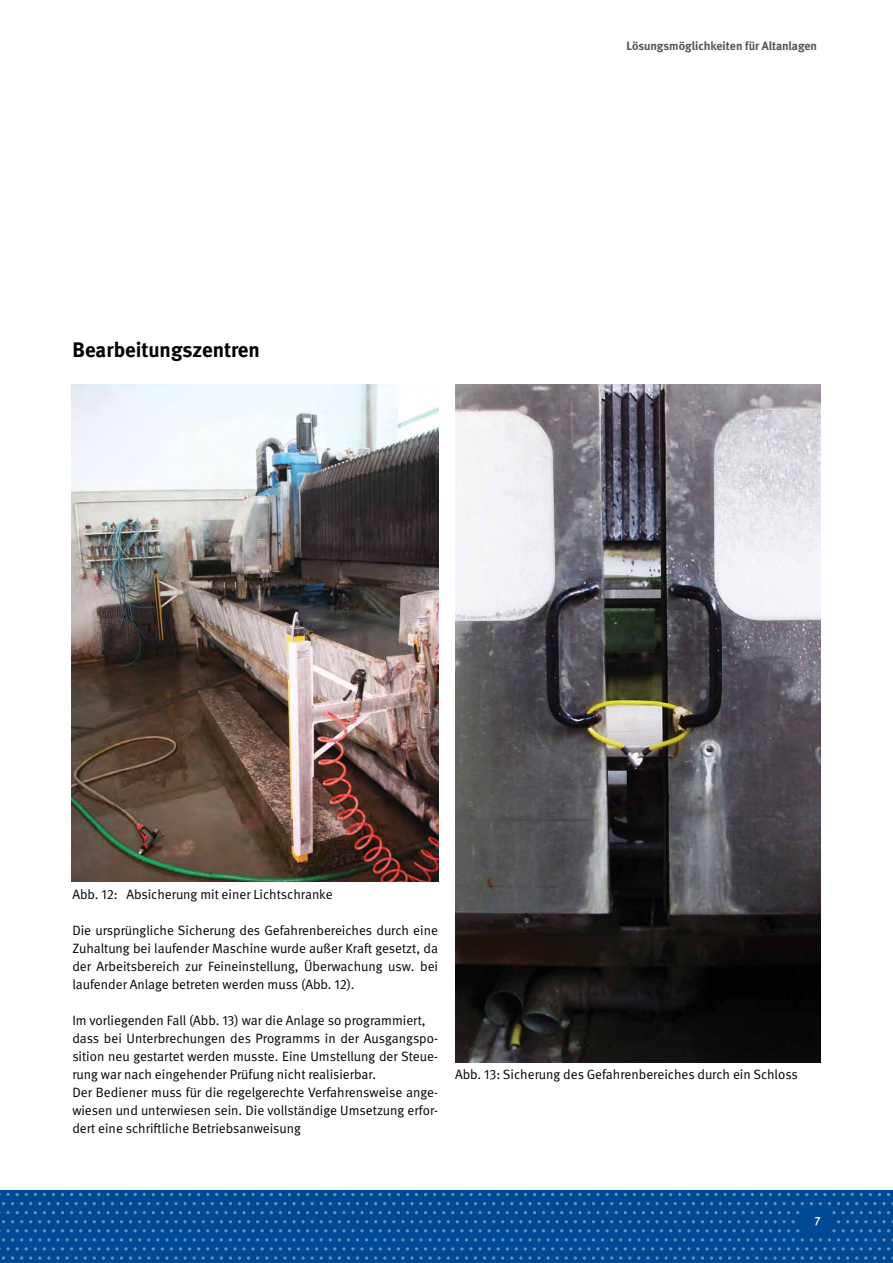
<style>
.page{position:relative;width:893px;height:1263px;background:#fff}
.page>*{position:absolute;margin:0;border:0;box-sizing:border-box;transform-origin:0 0}
.t1{font:700 21px "DGUV Meta";color:#000}
.t2{font:13.5px/18px "DGUV Meta";color:#000;text-align:justify}
.t3{font:700 12px "DGUV Meta";letter-spacing:-.005em;color:#575656}
.t4{font:500 12px "DGUV Meta";color:#fff}
</style>
<div class="page">
<div style="left:0;top:1191px;width:893px;height:72px;background:#004994"></div>
<svg style="left:165px;top:1202px;width:22px;height:3px"></svg>
<svg style="left:283px;top:1202px;width:31px;height:3px"></svg>
<svg style="left:410px;top:1202px;width:22px;height:3px"></svg>
<svg style="left:528px;top:1202px;width:22px;height:3px"></svg>
<svg style="left:646px;top:1202px;width:22px;height:3px"></svg>
<svg style="left:764px;top:1202px;width:22px;height:3px"></svg>
<svg style="left:882px;top:1202px;width:11px;height:3px"></svg>
<svg style="left:165px;top:1220px;width:22px;height:3px"></svg>
<svg style="left:283px;top:1220px;width:31px;height:3px"></svg>
<svg style="left:410px;top:1220px;width:22px;height:3px"></svg>
<svg style="left:528px;top:1220px;width:22px;height:3px"></svg>
<svg style="left:646px;top:1220px;width:22px;height:3px"></svg>
<svg style="left:764px;top:1220px;width:22px;height:3px"></svg>
<svg style="left:882px;top:1220px;width:11px;height:3px"></svg>
<svg style="left:165px;top:1238px;width:22px;height:3px"></svg>
<svg style="left:283px;top:1238px;width:31px;height:3px"></svg>
<svg style="left:410px;top:1238px;width:22px;height:3px"></svg>
<svg style="left:528px;top:1238px;width:22px;height:3px"></svg>
<svg style="left:646px;top:1238px;width:22px;height:3px"></svg>
<svg style="left:764px;top:1238px;width:22px;height:3px"></svg>
<svg style="left:882px;top:1238px;width:11px;height:3px"></svg>
<svg style="left:165px;top:1256px;width:22px;height:4px"></svg>
<svg style="left:220px;top:1256px;width:3px;height:4px"></svg>
<svg style="left:229px;top:1256px;width:3px;height:4px"></svg>
<svg style="left:238px;top:1256px;width:3px;height:4px"></svg>
<svg style="left:247px;top:1256px;width:3px;height:4px"></svg>
<svg style="left:283px;top:1256px;width:31px;height:4px"></svg>
<svg style="left:338px;top:1256px;width:3px;height:4px"></svg>
<svg style="left:347px;top:1256px;width:3px;height:4px"></svg>
<svg style="left:356px;top:1256px;width:3px;height:4px"></svg>
<svg style="left:365px;top:1256px;width:3px;height:4px"></svg>
<svg style="left:410px;top:1256px;width:22px;height:4px"></svg>
<svg style="left:456px;top:1256px;width:3px;height:4px"></svg>
<svg style="left:465px;top:1256px;width:3px;height:4px"></svg>
<svg style="left:474px;top:1256px;width:3px;height:4px"></svg>
<svg style="left:483px;top:1256px;width:3px;height:4px"></svg>
<svg style="left:492px;top:1256px;width:3px;height:4px"></svg>
<svg style="left:528px;top:1256px;width:22px;height:4px"></svg>
<svg style="left:574px;top:1256px;width:3px;height:4px"></svg>
<svg style="left:583px;top:1256px;width:3px;height:4px"></svg>
<svg style="left:592px;top:1256px;width:3px;height:4px"></svg>
<svg style="left:601px;top:1256px;width:3px;height:4px"></svg>
<svg style="left:610px;top:1256px;width:3px;height:4px"></svg>
<svg style="left:646px;top:1256px;width:22px;height:4px"></svg>
<svg style="left:692px;top:1256px;width:3px;height:4px"></svg>
<svg style="left:701px;top:1256px;width:3px;height:4px"></svg>
<svg style="left:710px;top:1256px;width:3px;height:4px"></svg>
<svg style="left:719px;top:1256px;width:3px;height:4px"></svg>
<svg style="left:728px;top:1256px;width:3px;height:4px"></svg>
<svg style="left:764px;top:1256px;width:22px;height:4px"></svg>
<svg style="left:810px;top:1256px;width:3px;height:4px"></svg>
<svg style="left:819px;top:1256px;width:3px;height:4px"></svg>
<svg style="left:828px;top:1256px;width:3px;height:4px"></svg>
<svg style="left:837px;top:1256px;width:3px;height:4px"></svg>
<svg style="left:846px;top:1256px;width:3px;height:4px"></svg>
<svg style="left:882px;top:1256px;width:11px;height:4px"></svg>
<svg style="left:224px;top:1193px;width:22px;height:3px"></svg>
<svg style="left:351px;top:1193px;width:22px;height:3px"></svg>
<svg style="left:469px;top:1193px;width:22px;height:3px"></svg>
<svg style="left:587px;top:1193px;width:22px;height:3px"></svg>
<svg style="left:705px;top:1193px;width:22px;height:3px"></svg>
<svg style="left:823px;top:1193px;width:31px;height:3px"></svg>
<svg style="left:224px;top:1211px;width:22px;height:3px"></svg>
<svg style="left:351px;top:1211px;width:22px;height:3px"></svg>
<svg style="left:469px;top:1211px;width:22px;height:3px"></svg>
<svg style="left:587px;top:1211px;width:22px;height:3px"></svg>
<svg style="left:705px;top:1211px;width:22px;height:3px"></svg>
<svg style="left:832px;top:1211px;width:22px;height:3px"></svg>
<svg style="left:224px;top:1229px;width:22px;height:3px"></svg>
<svg style="left:351px;top:1229px;width:22px;height:3px"></svg>
<svg style="left:469px;top:1229px;width:22px;height:3px"></svg>
<svg style="left:587px;top:1229px;width:22px;height:3px"></svg>
<svg style="left:705px;top:1229px;width:22px;height:3px"></svg>
<svg style="left:832px;top:1229px;width:22px;height:3px"></svg>
<svg style="left:224px;top:1247px;width:22px;height:3px"></svg>
<svg style="left:351px;top:1247px;width:22px;height:3px"></svg>
<svg style="left:469px;top:1247px;width:22px;height:3px"></svg>
<svg style="left:587px;top:1247px;width:22px;height:3px"></svg>
<svg style="left:705px;top:1247px;width:22px;height:3px"></svg>
<svg style="left:823px;top:1247px;width:31px;height:3px"></svg>
<svg style="left:47px;top:1202px;width:22px;height:3px"></svg>
<svg style="left:47px;top:1220px;width:22px;height:3px"></svg>
<svg style="left:47px;top:1238px;width:22px;height:3px"></svg>
<svg style="left:2px;top:1256px;width:3px;height:4px"></svg>
<svg style="left:11px;top:1256px;width:3px;height:4px"></svg>
<svg style="left:47px;top:1256px;width:22px;height:4px"></svg>
<svg style="left:102px;top:1256px;width:3px;height:4px"></svg>
<svg style="left:111px;top:1256px;width:3px;height:4px"></svg>
<svg style="left:120px;top:1256px;width:3px;height:4px"></svg>
<svg style="left:129px;top:1256px;width:3px;height:4px"></svg>
<svg style="left:0;top:1193px;width:10px;height:3px"></svg>
<svg style="left:106px;top:1193px;width:22px;height:3px"></svg>
<svg style="left:0;top:1211px;width:10px;height:3px"></svg>
<svg style="left:106px;top:1211px;width:22px;height:3px"></svg>
<svg style="left:0;top:1229px;width:10px;height:3px"></svg>
<svg style="left:106px;top:1229px;width:22px;height:3px"></svg>
<svg style="left:0;top:1247px;width:10px;height:3px"></svg>
<svg style="left:106px;top:1247px;width:22px;height:3px"></svg>
<img style="left:72px;top:384px;width:366px;height:498px">
<img style="left:455px;top:384px;width:366px;height:678px">
<h1 class="t1" style="left:73px;top:337px;width:189px">Bearbeitungszentren</h1>
<p class="t3" style="left:626px;top:39px;width:192px">Lösungsmöglichkeiten für Altanlagen</p>
<p class="t2" style="left:72px;top:885px;width:262px">Abb. 12: Absicherung mit einer Lichtschranke</p>
<p class="t2" style="left:72px;top:921px;width:367px">Die ursprüngliche Sicherung des Gefahrenbereiches durch eine Zuhaltung bei laufender Maschine wurde außer Kraft gesetzt, da der Arbeitsbereich zur Feineinstellung, Überwachung usw. bei laufender Anlage betreten werden muss (Abb. 12).</p>
<p class="t2" style="left:72px;top:1011px;width:367px;text-align:left">Im vorliegenden Fall (Abb. 13) war die Anlage so programmiert, dass bei Unterbrechungen des Programms in der Ausgangspo&shy;sition neu gestartet werden musste. Eine Umstellung der Steue&shy;rung war nach eingehender Prüfung nicht realisierbar.<br>Der Bediener muss für die regelgerechte Verfahrensweise ange&shy;wiesen und unterwiesen sein. Die vollständige Umsetzung erfor&shy;dert eine schriftliche Betriebsanweisung</p>
<p class="t2" style="left:455px;top:1066px;width:344px">Abb. 13: Sicherung des Gefahrenbereiches durch ein Schloss</p>
<p class="t4" style="left:815px;top:1213px;width:8px">7</p>
</div>
